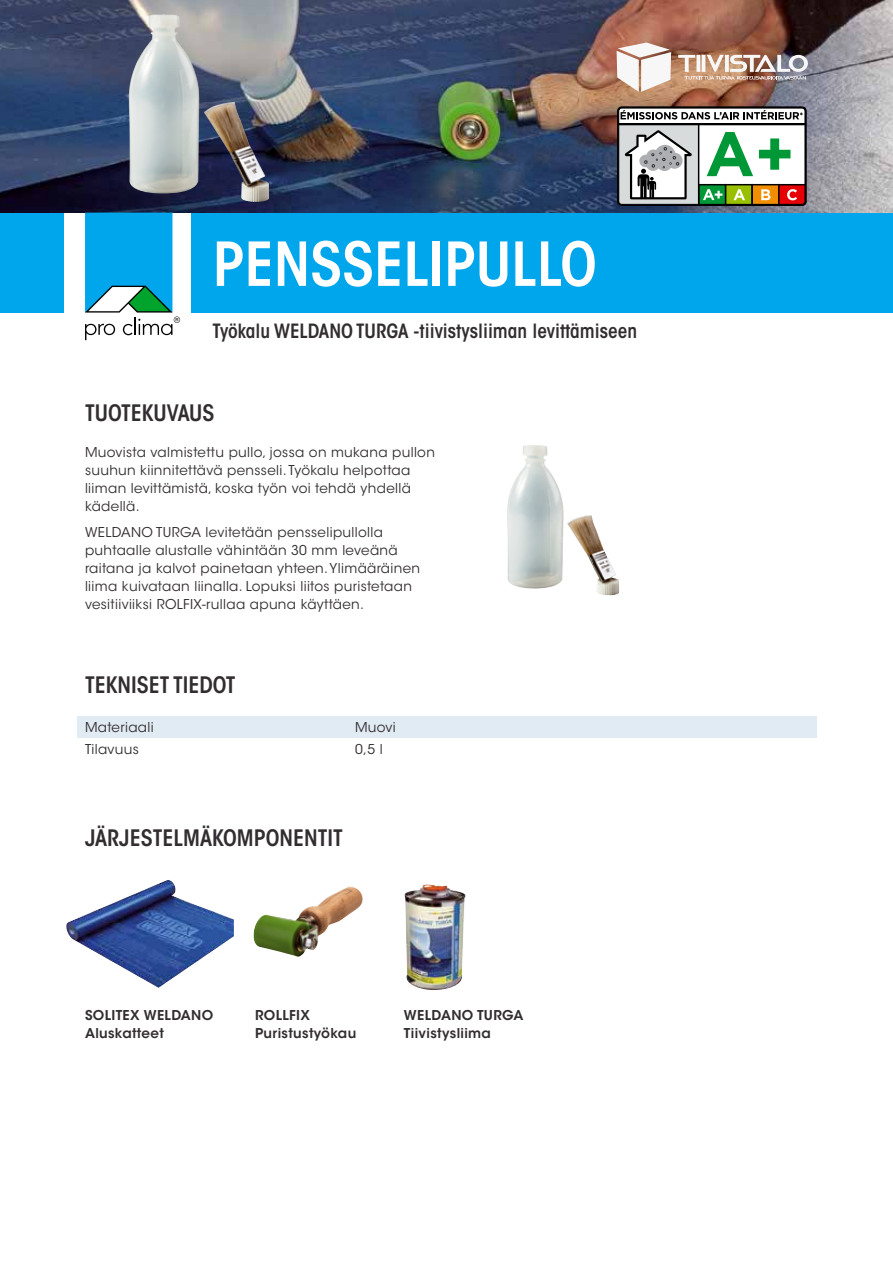
<style>
.page{position:relative;width:893px;height:1263px;background:#fff}
.page>*{position:absolute;margin:0;border:0;box-sizing:border-box;transform-origin:0 0}
.t1{font:600 condensed 60px "ITC Avant Garde Std";color:#fff}
.t2{font:600 condensed 22.5px "ITC Avant Garde Std";color:#322d30}
.t3{font:600 condensed 19.5px "ITC Avant Garde Std";color:#322d30}
.t4{font:13.5px/18px "ITC Avant Garde Std";letter-spacing:.025em;color:#322d30}
.t5{font:600 13.5px/18px "ITC Avant Garde Std";letter-spacing:.025em;color:#322d30}
</style>
<div class="page">
<img style="left:0;top:0;width:893px;height:213px">
<img style="left:129px;top:13px;width:136px;height:189px">
<svg style="left:85px;top:213px;width:95px;height:127px"></svg>
<div style="left:0;top:213px;width:64px;height:100px;background:#00a6eb"></div>
<div style="left:191px;top:213px;width:702px;height:100px;background:#00a6eb"></div>
<svg style="left:678px;top:55px;width:130px;height:25px"></svg>
<svg style="left:617px;top:43px;width:54px;height:49px"></svg>
<svg style="left:617px;top:107px;width:189px;height:99px"></svg>
<div style="left:77px;top:716px;width:739px;height:22px;background:#e1ebf4"></div>
<img style="left:507px;top:445px;width:109px;height:150px">
<img style="left:404px;top:884px;width:62px;height:106px">
<img style="left:66px;top:880px;width:168px;height:108px">
<img style="left:253px;top:886px;width:110px;height:71px">
<h1 class="t1" style="left:213px;top:227px;width:386px">PENSSELIPULLO</h1>
<h3 class="t3" style="left:213px;top:318px;width:426px">Työkalu WELDANO TURGA -tiivistysliiman levittämiseen</h3>
<h2 class="t2" style="left:85px;top:398px;width:131px">TUOTEKUVAUS</h2>
<p class="t4" style="left:85px;top:443px;width:351px">Muovista valmistettu pullo, jossa on mukana pullon suuhun kiinnitettävä pensseli. Työkalu helpottaa liiman levittämistä, koska työn voi tehdä yhdellä kädellä.</p>
<p class="t4" style="left:85px;top:523px;width:337px">WELDANO TURGA levitetään pensselipullolla puhtaalle alustalle vähintään 30 mm leveänä raitana ja kalvot painetaan yhteen. Ylimääräinen liima kuivataan liinalla. Lopuksi liitos puristetaan vesitiiviiksi ROLFIX-rullaa apuna käyttäen.</p>
<h2 class="t2" style="left:85px;top:671px;width:152px">TEKNISET TIEDOT</h2>
<p class="t4" style="left:85px;top:718px;width:70px">Materiaali</p>
<p class="t4" style="left:355px;top:718px;width:42px">Muovi</p>
<p class="t4" style="left:85px;top:740px;width:55px">Tilavuus</p>
<p class="t4" style="left:355px;top:740px;width:29px">0,5 l</p>
<h2 class="t2" style="left:85px;top:824px;width:259px">JÄRJESTELMÄKOMPONENTIT</h2>
<p class="t5" style="left:85px;top:1006px;width:130px">SOLITEX WELDANO<br>Aluskatteet</p>
<p class="t5" style="left:255px;top:1006px;width:103px">ROLLFIX<br>Puristustyökau</p>
<p class="t5" style="left:404px;top:1006px;width:121px">WELDANO TURGA<br>Tiivistysliima</p>
</div>
